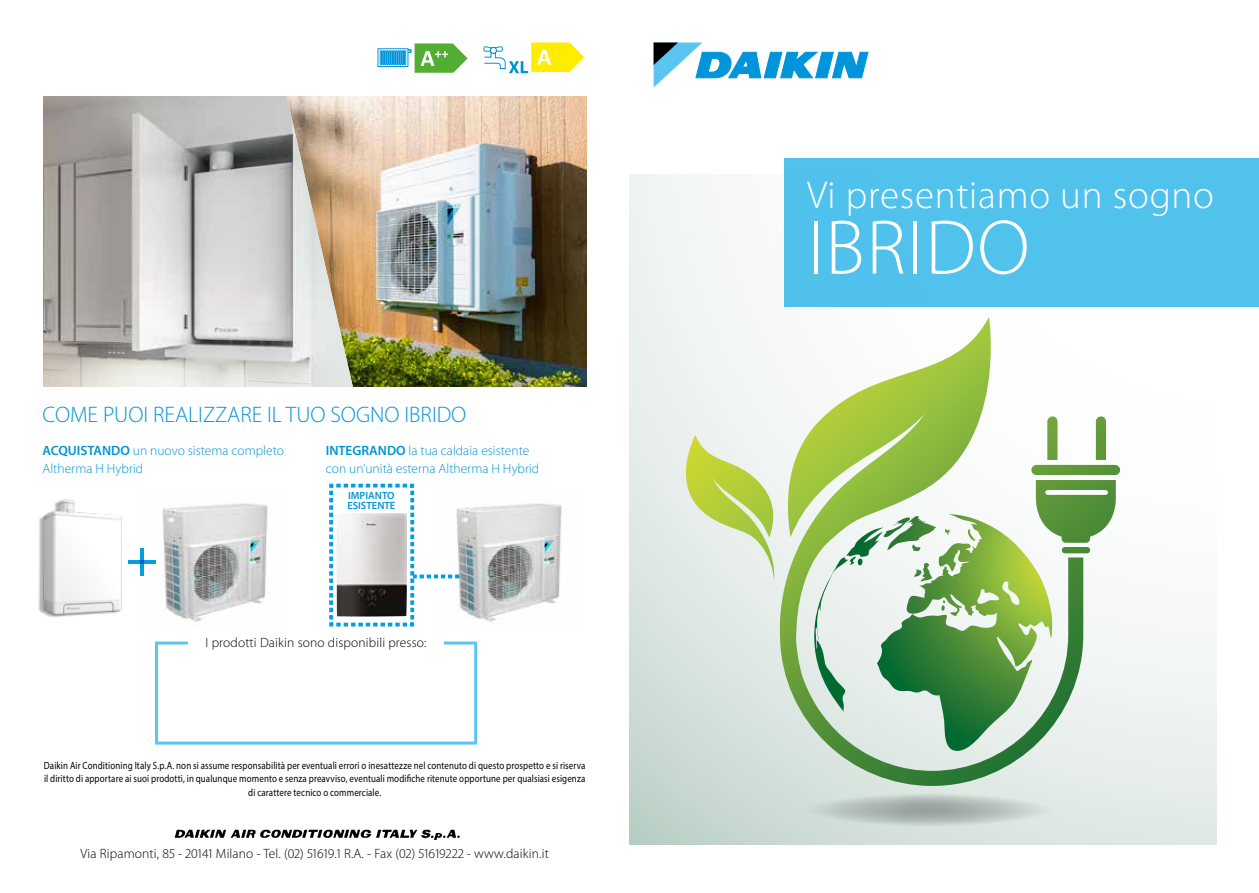
<style>
.page{position:relative;width:1259px;height:893px;background:#fff}
.page>*{position:absolute;margin:0;border:0;box-sizing:border-box;transform-origin:0 0}
.t1{font:300 78px "Myriad Pro";letter-spacing:.02em;color:#fff}
.t2{font:300 39px "Myriad Pro";letter-spacing:.02em;color:#fff}
.t3{font:300 22.5px "Myriad Pro";color:#0094d4}
.t4{font:300 13.5px "Myriad Pro";letter-spacing:.01em;color:#000}
.t5{font:300 13.5px/17.4px "Myriad Pro";color:#0094d4}
.t6{font:10.5px/13.5px "Myriad Pro";letter-spacing:.01em;color:#000;text-align:center;scale:.85 1}
.t7{font:600 10.5px/9.6px "Myriad Pro";color:#0094d4}
.s1{font-weight:600}
</style>
<div class="page">
<svg style="left:629px;top:175px;width:587px;height:669px"></svg>
<img style="left:138px;top:503px;width:130px;height:119px">
<img style="left:459px;top:503px;width:103px;height:119px">
<svg style="left:653px;top:43px;width:216px;height:45px"></svg>
<img style="left:372px;top:96px;width:215px;height:291px">
<img style="left:43px;top:96px;width:329px;height:291px">
<div style="left:155px;top:641px;width:322px;height:104px;border:3px solid #5bc5f2"></div>
<div style="left:188px;top:637px;width:256px;height:37px;background:#fff"></div>
<img style="left:174px;top:829px;width:286px;height:11px">
<div style="left:38px;top:500px;width:81px;height:117px;background:#000;opacity:.3"></div>
<img style="left:40px;top:499px;width:82px;height:118px">
<hr style="left:140px;top:549px;width:4px;height:27px;background:#009fe3">
<hr style="left:128px;top:561px;width:28px;height:3px;background:#009fe3">
<svg style="left:329px;top:483px;width:130px;height:144px"></svg>
<img style="left:336px;top:513px;width:71px;height:104px">
<div style="left:1031px;top:465px;width:89px;height:10px;background:#599439;border-radius:5px"></div>
<svg style="left:1095px;top:416px;width:11px;height:44px"></svg>
<svg style="left:1083px;top:480px;width:34px;height:63px"></svg>
<div style="left:1061px;top:547px;width:29px;height:6px;background:#478837;border-radius:3px"></div>
<svg style="left:686px;top:435px;width:90px;height:145px;background:#d5e2a9"></svg>
<svg style="left:777px;top:317px;width:306px;height:469px"></svg>
<svg style="left:791px;top:787px;width:276px;height:46px;background:#c6d0cb"></svg>
<div style="left:784px;top:158px;width:475px;height:149px;background:#51c2ec"></div>
<svg style="left:377px;top:43px;width:90px;height:30px"></svg>
<svg style="left:483px;top:43px;width:101px;height:30px"></svg>
<h3 class="t3" style="left:43px;top:401px;width:425px">COME PUOI REALIZZARE IL TUO SOGNO IBRIDO</h3>
<p class="t5" style="left:43px;top:442px;width:243px"><span class="s1">ACQUISTANDO</span> un nuovo sistema completo<br>Altherma H Hybrid</p>
<p class="t5" style="left:326px;top:442px;width:215px"><span class="s1">INTEGRANDO</span> la tua caldaia esistente con un’unità esterna Altherma H Hybrid</p>
<p class="t7" style="left:347px;top:491px;width:50px">IMPIANTO<br>ESISTENTE</p>
<p class="t4" style="left:206px;top:635px;width:222px">I prodotti Daikin sono disponibili presso:</p>
<p class="t6" style="left:44px;top:758px;width:638px">Daikin Air Conditioning Italy S.p.A. non si assume responsabilità per eventuali errori o inesattezze nel contenuto di questo prospetto e si riserva il diritto di apportare ai suoi prodotti, in qualunque momento e senza preavviso, eventuali modifiche ritenute opportune per qualsiasi esigenza di carattere tecnico o commerciale.</p>
<p class="t4" style="left:81px;top:845px;width:470px">Via Ripamonti, 85 - 20141 Milano - Tel. (02) 51619.1 R.A. - Fax (02) 51619222 - www.daikin.it</p>
<h2 class="t2" style="left:807px;top:171px;width:408px">Vi presentiamo un sogno</h2>
<h1 class="t1" style="left:807px;top:201px;width:224px">IBRIDO</h1>
</div>
